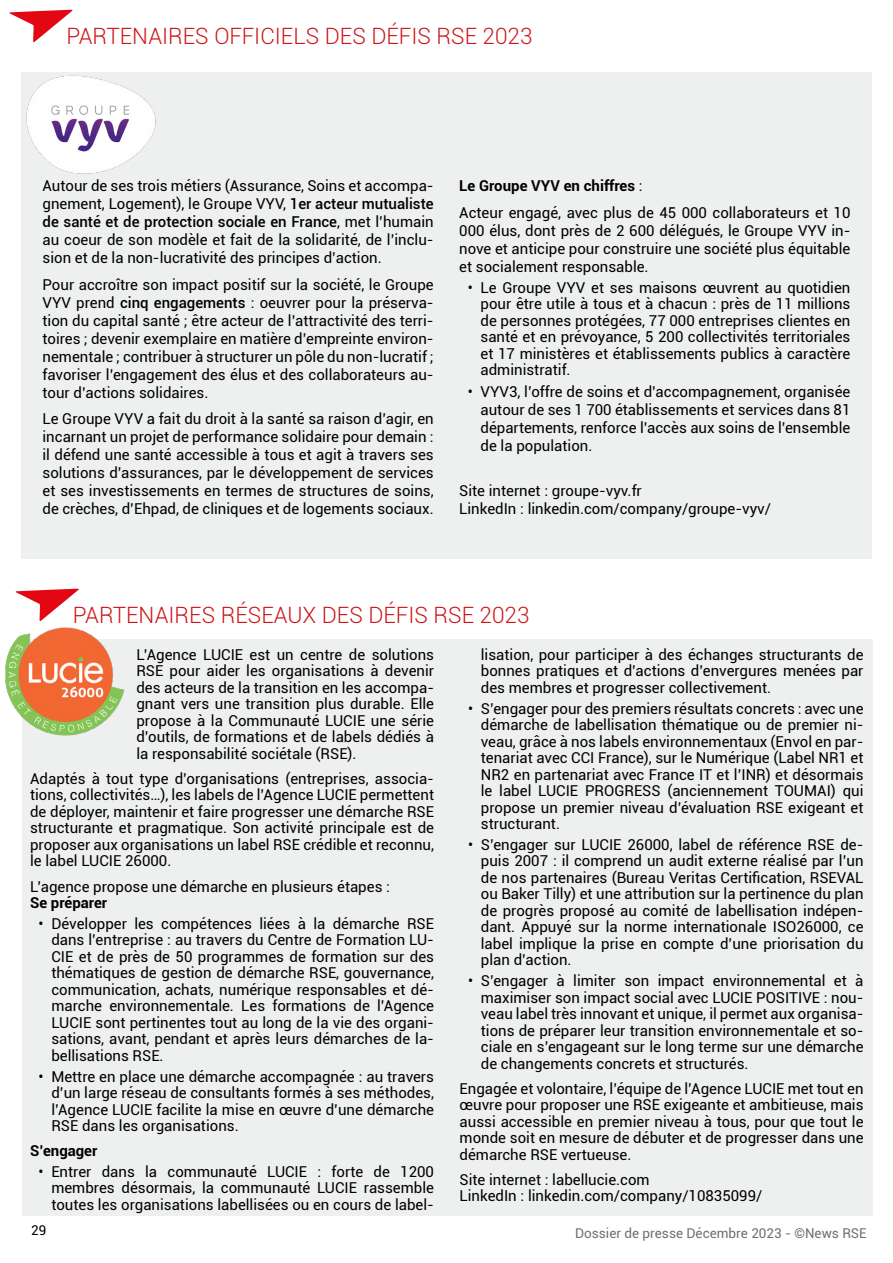
<style>
.page{position:relative;width:893px;height:1263px;background:#fff}
.page>*{position:absolute;margin:0;border:0;box-sizing:border-box;transform-origin:0 0}
.t1{font:300 22.5px "Roboto";color:#cd1719}
.t2{font:15px/16.5px "Roboto";color:#000;text-align:justify}
.t3{font:700 15px "Roboto";color:#000}
.t4{font:13.5px "Roboto";color:#706f6f}
.t5{font:13.5px "Roboto";color:#000}
.s1{font-weight:500}
.s2{font-weight:700}
</style>
<div class="page">
<div style="left:23px;top:639px;width:850px;height:577px;background:#eeefef"></div>
<img style="left:5px;top:627px;width:120px;height:121px">
<div style="left:21px;top:72px;width:851px;height:486px;background:#eeefef"></div>
<svg style="left:9px;top:10px;width:64px;height:32px"></svg>
<svg style="left:16px;top:589px;width:63px;height:32px"></svg>
<img style="left:26px;top:75px;width:130px;height:99px">
<h1 class="t1" style="left:66px;top:21px;width:467px">PARTENAIRES OFFICIELS DES DÉFIS RSE 2023</h1>
<p class="t2" style="left:43px;top:176px;width:393px;line-height:18px">Autour de ses trois métiers (Assurance, Soins et accompa&shy;gnement, Logement), le Groupe VYV, <span class="s1">1er acteur mutualiste de santé et de protection sociale en France</span>, met l’humain au coeur de son modèle et fait de la solidarité, de l’inclu&shy;sion et de la non-lucrativité des principes d’action.</p>
<p class="t2" style="left:43px;top:275px;width:393px;line-height:18px">Pour accroître son impact positif sur la société, le Groupe VYV prend <span class="s1">cinq engagements</span> : oeuvrer pour la préserva&shy;tion du capital santé ; être acteur de l’attractivité des terri&shy;toires ; devenir exemplaire en matière d’empreinte environ&shy;nementale ; contribuer à structurer un pôle du non-lucratif ; favoriser l’engagement des élus et des collaborateurs au&shy;tour d’actions solidaires.</p>
<p class="t2" style="left:43px;top:409px;width:393px;line-height:18px">Le Groupe VYV a fait du droit à la santé sa raison d’agir, en incarnant un projet de performance solidaire pour demain : il défend une santé accessible à tous et agit à travers ses solutions d’assurances, par le développement de services et ses investissements en termes de structures de soins, de crèches, d’Ehpad, de cliniques et de logements sociaux.</p>
<p class="t2" style="left:459px;top:172px;width:393px;line-height:26.5px"><span class="s2">Le Groupe VYV en chiffres</span> :<br>Acteur engagé, avec plus de 45 000 collaborateurs et 10</p>
<p class="t2" style="left:459px;top:221px;width:393px;line-height:18px">000 élus, dont près de 2 600 délégués, le Groupe VYV in&shy;nove et anticipe pour construire une société plus équitable et socialement responsable.</p>
<p class="t2" style="left:480px;top:278px;width:371px;text-indent:-13px">• Le Groupe VYV et ses maisons œuvrent au quotidien pour être utile à tous et à chacun : près de 11 millions de personnes protégées, 77 000 entreprises clientes en santé et en prévoyance, 5 200 collectivités territoriales et 17 ministères et établissements publics à caractère administratif.</p>
<p class="t2" style="left:480px;top:382px;width:371px;line-height:18px;text-indent:-13px">• VYV3, l’offre de soins et d’accompagnement, organisée autour de ses 1 700 établissements et services dans 81 départements, renforce l’accès aux soins de l’ensemble de la population.</p>
<p class="t2" style="left:459px;top:481px;width:313px;line-height:18px">Site internet : groupe-vyv.fr<br>LinkedIn : linkedin.com/company/groupe-vyv/</p>
<h1 class="t1" style="left:73px;top:600px;width:458px">PARTENAIRES RÉSEAUX DES DÉFIS RSE 2023</h1>
<p class="t2" style="left:136px;top:646px;width:299px">L’Agence LUCIE est un centre de solutions RSE pour aider les organisations à devenir des acteurs de la transition en les accompa&shy;gnant vers une transition plus durable. Elle propose à la Communauté LUCIE une série d’outils, de formations et de labels dédiés à la responsabilité sociétale (RSE).</p>
<p class="t2" style="left:30px;top:770px;width:405px">Adaptés à tout type d’organisations (entreprises, associa&shy;tions, collectivités…), les labels de l’Agence LUCIE permettent de déployer, maintenir et faire progresser une démarche RSE structurante et pragmatique. Son activité principale est de proposer aux organisations un label RSE crédible et reconnu, le label LUCIE 26000.</p>
<p class="t2" style="left:30px;top:877px;width:361px">L’agence propose une démarche en plusieurs étapes :</p>
<p class="t3" style="left:30px;top:892px;width:79px">Se préparer</p>
<p class="t2" style="left:51px;top:914px;width:384px;text-indent:-13px">• Développer les compétences liées à la démarche RSE dans l’entreprise : au travers du Centre de Formation LU-CIE et de près de 50 programmes de formation sur des thématiques de gestion de démarche RSE, gouvernance, communication, achats, numérique responsables et dé&shy;marche environnementale. Les formations de l’Agence LUCIE sont pertinentes tout au long de la vie des organi&shy;sations, avant, pendant et après leurs démarches de la&shy;bellisations RSE.</p>
<p class="t2" style="left:51px;top:1067px;width:384px;text-indent:-13px">• Mettre en place une démarche accompagnée : au travers d’un large réseau de consultants formés à ses méthodes, l’Agence LUCIE facilite la mise en œuvre d’une démarche RSE dans les organisations.</p>
<p class="t3" style="left:30px;top:1140px;width:69px">S’engager</p>
<p class="t2" style="left:51px;top:1162px;width:384px;text-indent:-13px">• Entrer dans la communauté LUCIE : forte de 1200 membres désormais, la communauté LUCIE rassemble toutes les organisations labellisées ou en cours de label-</p>
<p class="t2" style="left:481px;top:646px;width:384px">lisation, pour participer à des échanges structurants de bonnes pratiques et d’actions d’envergures menées par des membres et progresser collectivement.</p>
<p class="t2" style="left:481px;top:699px;width:384px;text-indent:-13px">• S’engager pour des premiers résultats concrets : avec une démarche de labellisation thématique ou de premier ni&shy;veau, grâce à nos labels environnementaux (Envol en par&shy;tenariat avec CCI France), sur le Numérique (Label NR1 et NR2 en partenariat avec France IT et l’INR) et désormais le label LUCIE PROGRESS (anciennement TOUMAI) qui propose un premier niveau d’évaluation RSE exigeant et structurant.</p>
<p class="t2" style="left:481px;top:836px;width:384px;text-indent:-13px">• S’engager sur LUCIE 26000, label de référence RSE de&shy;puis 2007 : il comprend un audit externe réalisé par l’un de nos partenaires (Bureau Veritas Certification, RSEVAL ou Baker Tilly) et une attribution sur la pertinence du plan de progrès proposé au comité de labellisation indépen&shy;dant. Appuyé sur la norme internationale ISO26000, ce label implique la prise en compte d’une priorisation du plan d’action.</p>
<p class="t2" style="left:481px;top:972px;width:384px;text-indent:-13px">• S’engager à limiter son impact environnemental et à maximiser son impact social avec LUCIE POSITIVE : nou&shy;veau label très innovant et unique, il permet aux organisa&shy;tions de préparer leur transition environnementale et so&shy;ciale en s’engageant sur le long terme sur une démarche de changements concrets et structurés.</p>
<p class="t2" style="left:460px;top:1079px;width:405px">Engagée et volontaire, l’équipe de l’Agence LUCIE met tout en œuvre pour proposer une RSE exigeante et ambitieuse, mais aussi accessible en premier niveau à tous, pour que tout le monde soit en mesure de débuter et de progresser dans une démarche RSE vertueuse.</p>
<p class="t2" style="left:460px;top:1170px;width:304px">Site internet : labellucie.com<br>LinkedIn : linkedin.com/company/10835099/</p>
<p class="t5" style="left:31px;top:1220px;width:17px">29</p>
<p class="t4" style="left:575px;top:1223px;width:293px">Dossier de presse Décembre 2023 - ©News RSE</p>
</div>
